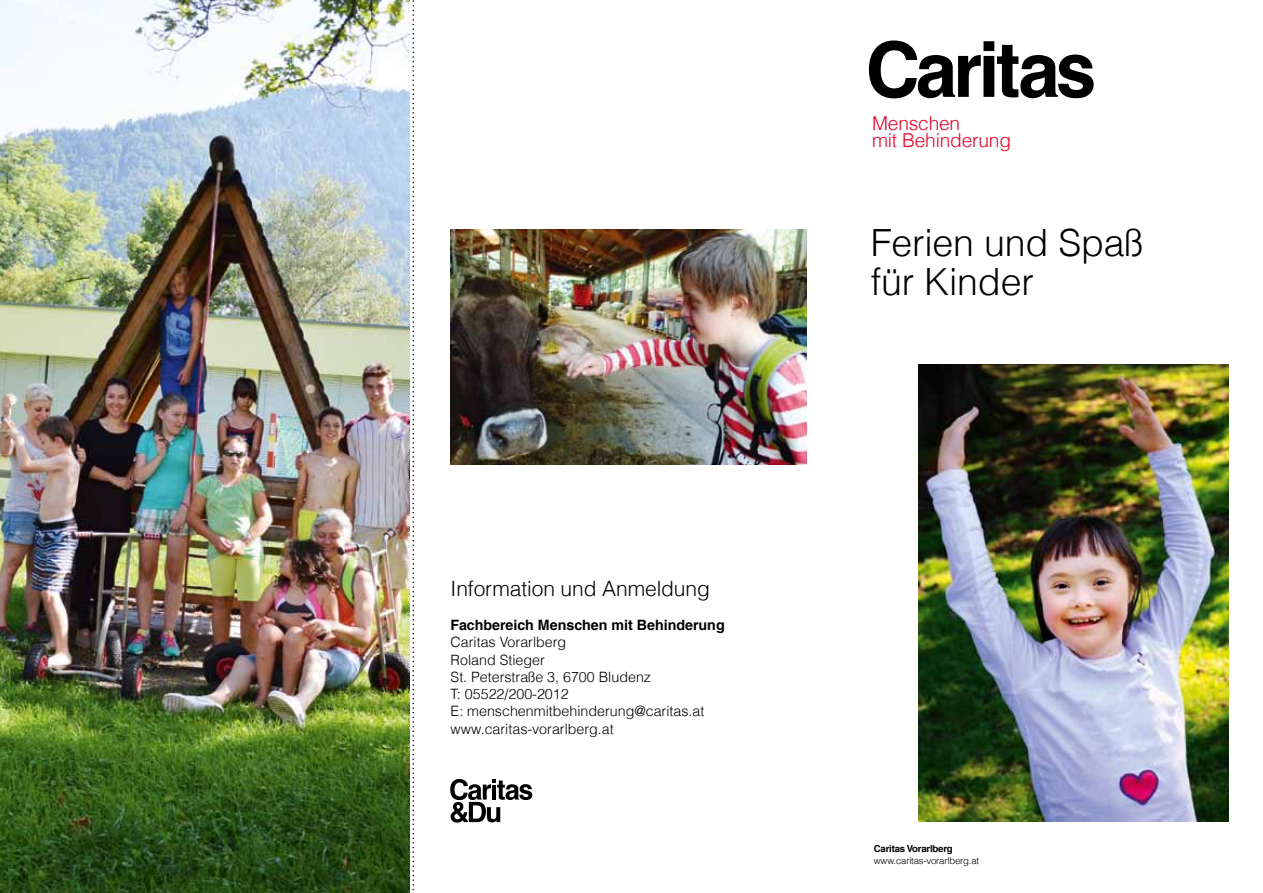
<style>
.page{position:relative;width:1263px;height:893px;background:#fff}
.page>*{position:absolute;margin:0;border:0;box-sizing:border-box;transform-origin:0 0}
.t1{font:300 37.5px/39px "Helveticafor Caritas";letter-spacing:-.005em;color:#000}
.t2{font:300 21px "Helvetica LT Com";letter-spacing:-.005em;color:#000}
.t3{font:300 19.2px/17.4px "Helvetica LT Com";letter-spacing:-.01em;color:#e40026}
.t4{font:300 14.25px/17.2px "Helvetica LT Com";color:#000}
.t5{font:700 14.25px "Helvetica LT Com";color:#000}
.t6{font:300 9.6px "Helvetica LT Com";letter-spacing:-.02em;color:#000}
.t7{font:700 9.6px "Helvetica LT Com";letter-spacing:-.02em;color:#000}
</style>
<div class="page">
<svg style="left:869px;top:41px;width:225px;height:57px"></svg>
<img style="left:918px;top:365px;width:310px;height:456px">
<img style="left:451px;top:230px;width:355px;height:235px">
<svg style="left:412px;top:0;width:2px;height:891px"></svg>
<svg style="left:450px;top:779px;width:82px;height:44px"></svg>
<img style="left:0;top:0;width:409px;height:893px">
<h2 class="t2" style="left:451px;top:575px;width:261px">Information und Anmeldung</h2>
<p class="t5" style="left:451px;top:616px;width:276px">Fachbereich Menschen mit Behinderung</p>
<p class="t4" style="left:451px;top:634px;width:255px">Caritas Vorarlberg<br>Roland Stieger<br>St. Peterstraße 3, 6700 Bludenz<br>T: 05522/200-2012<br>E: menschenmitbehinderung@caritas.at www.caritas-vorarlberg.at</p>
<h3 class="t3" style="left:872px;top:114px;width:140px">Menschen<br>mit Behinderung</h3>
<h1 class="t1" style="left:871px;top:223px;width:274px">Ferien und Spaß für Kinder</h1>
<p class="t7" style="left:874px;top:843px;width:80px">Caritas Vorarlberg</p>
<p class="t6" style="left:874px;top:854px;width:107px">www.caritas-vorarlberg.at</p>
</div>
